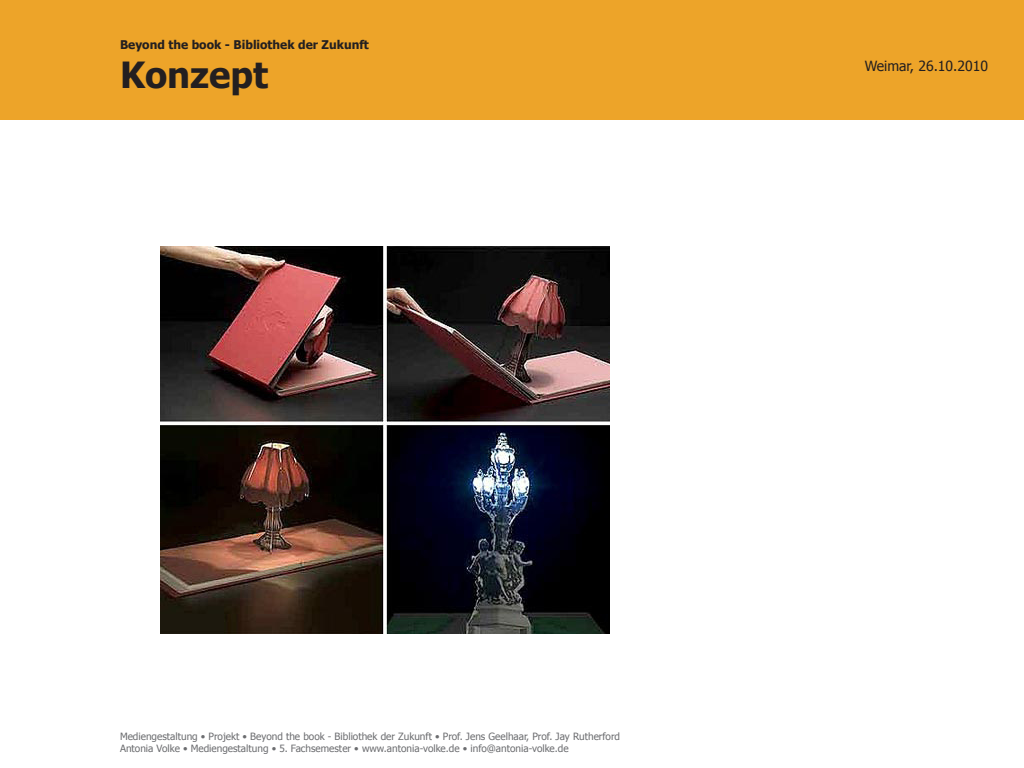
<style>
.page{position:relative;width:1024px;height:768px;background:#fff}
.page>*{position:absolute;margin:0;border:0;box-sizing:border-box;transform-origin:0 0}
.t1{font:700 36px "Tahoma";color:#231f20}
.t2{font:14px "Tahoma";color:#231f20}
.t3{font:700 12px "Tahoma";color:#231f20}
.t4{font:10px/12px "Tahoma";color:#6c6d70}
</style>
<div class="page">
<div style="left:0;top:0;width:1024px;height:120px;background:#eda429"></div>
<img style="left:160px;top:246px;width:450px;height:388px">
<p class="t3" style="left:120px;top:37px;width:250px">Beyond the book - Bibliothek der Zukunft</p>
<h1 class="t1" style="left:120px;top:52px;width:150px">Konzept</h1>
<h2 class="t2" style="left:865px;top:57px;width:125px">Weimar, 26.10.2010</h2>
<p class="t4" style="left:120px;top:730px;width:502px">Mediengestaltung • Projekt • Beyond the book - Bibliothek der Zukunft • Prof. Jens Geelhaar, Prof. Jay Rutherford<br>Antonia Volke • Mediengestaltung • 5. Fachsemester • www.antonia-volke.de • info@antonia-volke.de</p>
</div>
